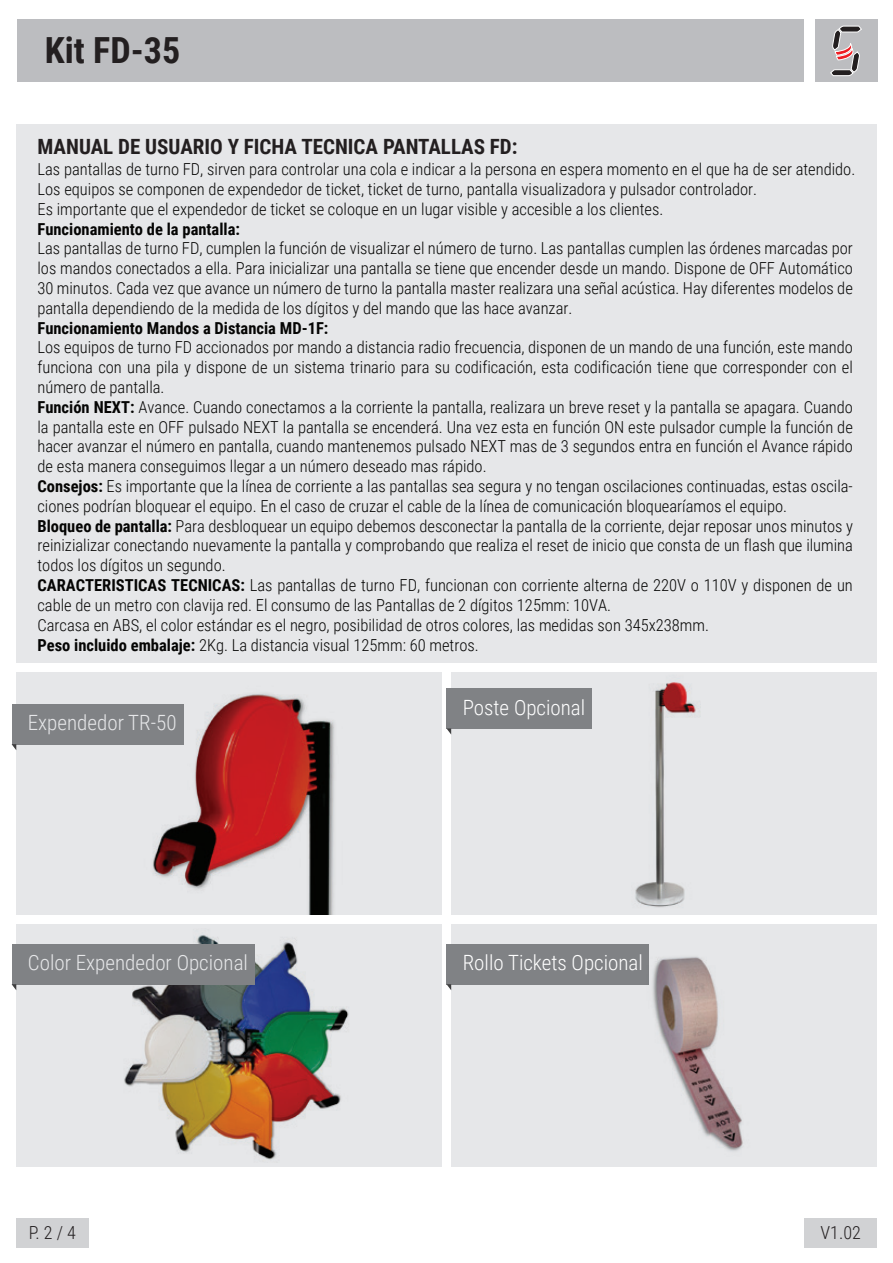
<style>
.page{position:relative;width:893px;height:1263px;background:#fff}
.page>*{position:absolute;margin:0;border:0;box-sizing:border-box;transform-origin:0 0}
.t1{font:700 36px "Roboto Condensed";color:#231f20}
.t2{font:700 21px "Roboto Condensed";color:#231f20}
.t3{font:300 21px "Roboto Condensed";color:#e6e7e9}
.t4{font:300 21px "Roboto Condensed";color:#fff}
.t5{font:300 18px "Roboto Condensed";color:#231f20}
.t6{font:300 16.5px/19.8px "Roboto Condensed";color:#050504}
.t7{font:700 16.5px "Roboto Condensed";color:#050504}
.s1{font-weight:700}
</style>
<div class="page">
<div style="left:16px;top:672px;width:426px;height:242px;background:#e6e7e9"></div>
<div style="left:16px;top:924px;width:426px;height:242px;background:#e6e7e9"></div>
<img style="left:92px;top:693px;width:243px;height:221px">
<img style="left:81px;top:935px;width:268px;height:225px">
<div style="left:12px;top:704px;width:172px;height:40px;background:#808285"></div>
<svg style="left:12px;top:744px;width:4px;height:6px"></svg>
<div style="left:12px;top:944px;width:243px;height:40px;background:#808285"></div>
<svg style="left:12px;top:984px;width:4px;height:6px"></svg>
<div style="left:451px;top:924px;width:425px;height:242px;background:#e6e7e9"></div>
<div style="left:446px;top:944px;width:203px;height:40px;background:#808285"></div>
<svg style="left:446px;top:984px;width:5px;height:6px"></svg>
<div style="left:451px;top:672px;width:425px;height:242px;background:#e6e7e9"></div>
<img style="left:580px;top:682px;width:159px;height:233px">
<div style="left:446px;top:688px;width:146px;height:40px;background:#808285"></div>
<svg style="left:446px;top:728px;width:5px;height:6px"></svg>
<div style="left:16px;top:124px;width:861px;height:539px;background:#e6e7e9"></div>
<img style="left:569px;top:956px;width:174px;height:195px">
<div style="left:17px;top:20px;width:786px;height:62px;background:#bcbdc0"></div>
<div style="left:815px;top:20px;width:62px;height:62px;background:#bcbdc0"></div>
<svg style="left:830px;top:26px;width:32px;height:50px"></svg>
<div style="left:16px;top:1219px;width:72px;height:29px;background:#d1d2d4"></div>
<div style="left:805px;top:1219px;width:72px;height:29px;background:#d1d2d4"></div>
<h1 class="t1" style="left:45px;top:25px;width:137px">Kit FD-35</h1>
<p class="t2" style="left:37px;top:132px;width:482px">MANUAL DE USUARIO Y FICHA TECNICA PANTALLAS FD:</p>
<p class="t6" style="left:37px;top:159px;width:819px">Las pantallas de turno FD, sirven para controlar una cola e indicar a la persona en espera momento en el que ha de ser atendido.<br>Los equipos se componen de expendedor de ticket, ticket de turno, pantalla visualizadora y pulsador controlador.<br>Es importante que el expendedor de ticket se coloque en un lugar visible y accesible a los clientes.</p>
<p class="t7" style="left:37px;top:217px;width:204px">Funcionamiento de la pantalla:</p>
<p class="t6" style="left:37px;top:238px;width:817px;text-align:justify">Las pantallas de turno FD, cumplen la función de visualizar el número de turno. Las pantallas cumplen las órdenes marcadas por los mandos conectados a ella. Para inicializar una pantalla se tiene que encender desde un mando. Dispone de OFF Automático 30 minutos. Cada vez que avance un número de turno la pantalla master realizara una señal acústica. Hay diferentes modelos de pantalla dependiendo de la medida de los dígitos y del mando que las hace avanzar.</p>
<p class="t7" style="left:37px;top:316px;width:292px">Funcionamiento Mandos a Distancia MD-1F:</p>
<p class="t6" style="left:37px;top:337px;width:817px">Los equipos de turno FD accionados por mando a distancia radio frecuencia, disponen de un mando de una función, este mando funciona con una pila y dispone de un sistema trinario para su codificación, esta codificación tiene que corresponder con el número de pantalla.<br><span class="s1">Función NEXT:</span> Avance. Cuando conectamos a la corriente la pantalla, realizara un breve reset y la pantalla se apagara. Cuando la pantalla este en OFF pulsado NEXT la pantalla se encenderá. Una vez esta en función ON este pulsador cumple la función de hacer avanzar el número en pantalla, cuando mantenemos pulsado NEXT mas de 3 segundos entra en función el Avance rápido de esta manera conseguimos llegar a un número deseado mas rápido.<br><span class="s1">Consejos:</span> Es importante que la línea de corriente a las pantallas sea segura y no tengan oscilaciones continuadas, estas oscila&shy;ciones podrían bloquear el equipo. En el caso de cruzar el cable de la línea de comunicación bloquearíamos el equipo.<br><span class="s1">Bloqueo de pantalla:</span> Para desbloquear un equipo debemos desconectar la pantalla de la corriente, dejar reposar unos minutos y reinizializar conectando nuevamente la pantalla y comprobando que realiza el reset de inicio que consta de un flash que ilumina todos los dígitos un segundo.<br><span class="s1">CARACTERISTICAS TECNICAS:</span> Las pantallas de turno FD, funcionan con corriente alterna de 220V o 110V y disponen de un cable de un metro con clavija red. El consumo de las Pantallas de 2 dígitos 125mm: 10VA.<br>Carcasa en ABS, el color estándar es el negro, posibilidad de otros colores, las medidas son 345x238mm.<br><span class="s1">Peso incluido embalaje:</span> 2Kg. La distancia visual 125mm: 60 metros.</p>
<p class="t3" style="left:28px;top:708px;width:150px">Expendedor TR-50</p>
<p class="t4" style="left:463px;top:692px;width:124px">Poste Opcional</p>
<p class="t3" style="left:28px;top:948px;width:222px">Color Expendedor Opcional</p>
<p class="t4" style="left:463px;top:948px;width:182px">Rollo Tickets Opcional</p>
<p class="t5" style="left:29px;top:1220px;width:49px">P. 2 / 4</p>
<p class="t5" style="left:821px;top:1220px;width:42px">V1.02</p>
</div>
